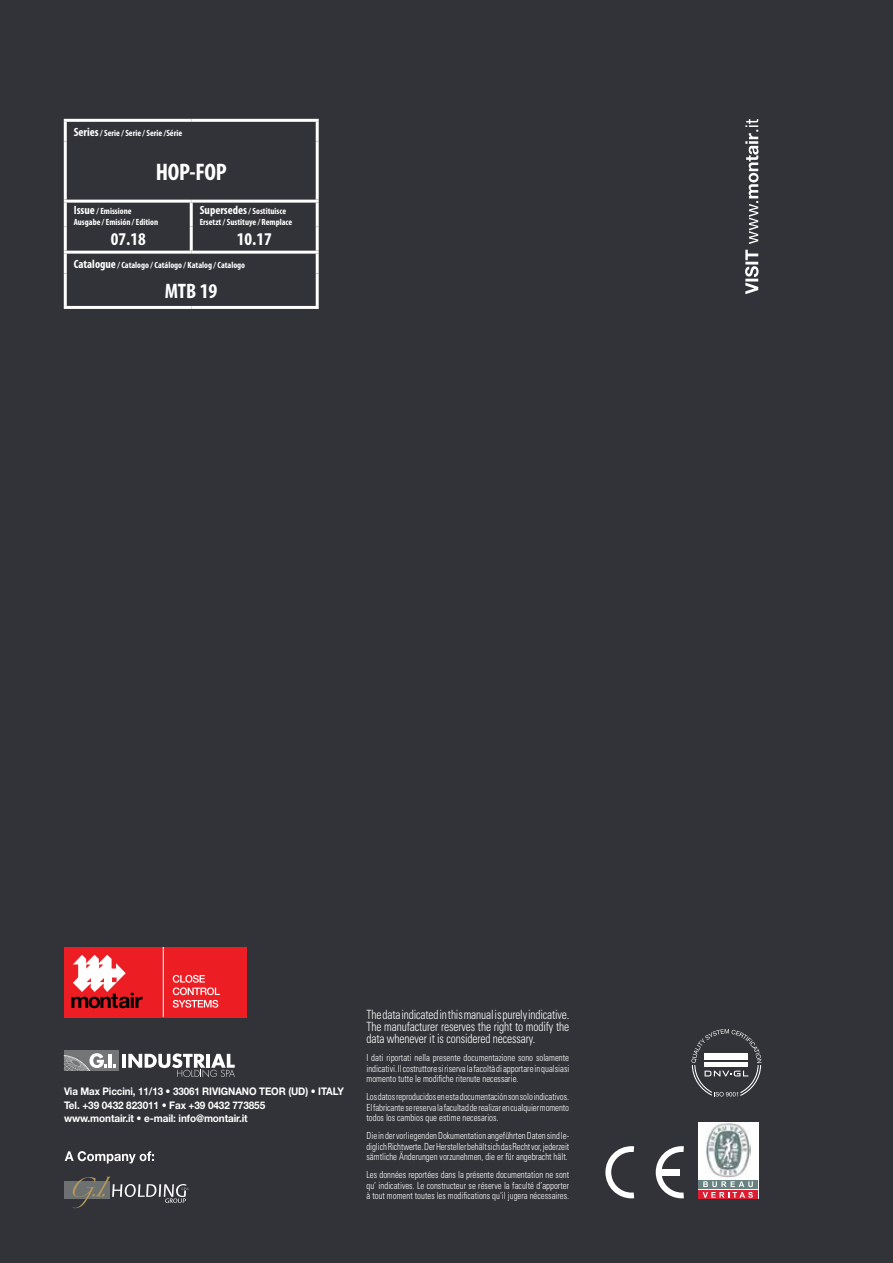
<style>
.page{position:relative;width:893px;height:1263px;background:#323338}
.page>*{position:absolute;margin:0;border:0;box-sizing:border-box;transform-origin:0 0}
.t1{font:700 condensed 24px "Myriad Pro";letter-spacing:-.01em;color:#fff}
.t2{font:700 condensed 21px "Myriad Pro";color:#fff}
.t3{font:700 condensed 18px "Myriad Pro";color:#fff}
.t4{font:300 condensed 12.75px/12px "Univers LT Std";letter-spacing:-.01em;color:#fff;text-align:justify;scale:.9 1}
.t5{font:700 10.5px/13.5px "Helvetica Neue";letter-spacing:-.01em;color:#fff;scale:.93 1}
.t6{font:300 condensed 9.75px/10.5px "Univers LT Std";color:#fff;text-align:justify;scale:.9 1}
.t7{font:700 condensed 9px/10.8px "Myriad Pro";color:#fff}
.s1{font-size:12px}
</style>
<div class="page">
<svg style="left:745px;top:119px;width:14px;height:175px"></svg>
<div style="left:64px;top:947px;width:183px;height:70px;background:#ed1d24"></div>
<svg style="left:71px;top:955px;width:72px;height:53px"></svg>
<hr style="left:163px;top:947px;width:1px;height:70px;background:#fff">
<svg style="left:173px;top:975px;width:47px;height:33px"></svg>
<div style="left:64px;top:1181px;width:46px;height:18px;background:#6d7171"></div>
<svg style="left:73px;top:1176px;width:116px;height:32px"></svg>
<svg style="left:65px;top:1151px;width:89px;height:12px"></svg>
<hr style="left:122px;top:1054px;width:4px;height:14px;background:#fff">
<svg style="left:128px;top:1053px;width:107px;height:24px"></svg>
<div style="left:64px;top:1050px;width:55px;height:21px;background:#737577"></div>
<hr style="left:108px;top:1054px;width:4px;height:13px;background:#fff">
<svg style="left:64px;top:1053px;width:43px;height:18px"></svg>
<div style="left:698px;top:1123px;width:60px;height:76px;background:#fff"></div>
<img style="left:705px;top:1123px;width:45px;height:55px">
<div style="left:698px;top:1180px;width:60px;height:9px;background:#698181"></div>
<div style="left:698px;top:1190px;width:60px;height:9px;background:#dd1e32"></div>
<svg style="left:703px;top:1181px;width:50px;height:17px"></svg>
<svg style="left:691px;top:1029px;width:71px;height:67px"></svg>
<hr style="left:64px;top:119px;width:127px;height:3px;background:#fff">
<hr style="left:64px;top:122px;width:3px;height:20px;background:#fff">
<hr style="left:191px;top:119px;width:128px;height:3px;background:#fff">
<hr style="left:316px;top:122px;width:3px;height:20px;background:#fff">
<hr style="left:64px;top:142px;width:3px;height:58px;background:#fff">
<hr style="left:316px;top:142px;width:3px;height:58px;background:#fff">
<hr style="left:64px;top:200px;width:127px;height:3px;background:#fff">
<hr style="left:64px;top:203px;width:3px;height:24px;background:#fff">
<hr style="left:191px;top:200px;width:128px;height:3px;background:#fff">
<hr style="left:190px;top:203px;width:3px;height:24px;background:#fff">
<hr style="left:316px;top:203px;width:3px;height:24px;background:#fff">
<hr style="left:64px;top:227px;width:3px;height:24px;background:#fff">
<hr style="left:190px;top:227px;width:3px;height:24px;background:#fff">
<hr style="left:316px;top:227px;width:3px;height:24px;background:#fff">
<hr style="left:64px;top:251px;width:127px;height:3px;background:#fff">
<hr style="left:64px;top:254px;width:3px;height:19px;background:#fff">
<hr style="left:191px;top:251px;width:128px;height:3px;background:#fff">
<hr style="left:316px;top:254px;width:3px;height:19px;background:#fff">
<hr style="left:64px;top:273px;width:3px;height:33px;background:#fff">
<hr style="left:316px;top:273px;width:3px;height:33px;background:#fff">
<hr style="left:64px;top:306px;width:127px;height:3px;background:#fff">
<hr style="left:191px;top:306px;width:128px;height:3px;background:#fff">
<svg style="left:605px;top:1146px;width:79px;height:52px"></svg>
<div style="left:660px;top:1169px;width:19px;height:6px;background:#fff"></div>
<p class="t7" style="left:74px;top:128px;width:110px"><span class="s1">Series</span> / Serie / Serie / Serie /Série</p>
<h1 class="t1" style="left:156px;top:157px;width:73px">HOP-FOP</h1>
<p class="t7" style="left:74px;top:205px;width:86px"><span class="s1">Issue</span> / Emissione<br>Ausgabe / Emisión / Edition</p>
<p class="t7" style="left:200px;top:205px;width:94px"><span class="s1">Supersedes</span> / Sostituisce<br>Ersetzt / Sustituye / Remplace</p>
<h3 class="t3" style="left:111px;top:228px;width:36px">07.18</h3>
<h3 class="t3" style="left:237px;top:228px;width:36px">10.17</h3>
<p class="t7" style="left:74px;top:259px;width:173px"><span class="s1">Catalogue</span> / Catalogo / Catálogo / Katalog / Catalogo</p>
<h2 class="t2" style="left:165px;top:277px;width:54px">MTB 19</h2>
<p class="t5" style="left:64px;top:1084px;width:302px">Via Max Piccini, 11/13 • 33061 RIVIGNANO TEOR (UD) • ITALY<br>Tel. +39 0432 823011 • Fax +39 0432 773855<br>www.montair.it • e-mail: info@montair.it</p>
<h3 class="t4" style="left:366px;top:1009px;width:227px">The data indicated in this manual is purely indicative.<br>The manufacturer reserves the right to modify the data whenever it is considered necessary.</h3>
<p class="t6" style="left:366px;top:1052px;width:227px">I dati riportati nella presente documentazione sono solamente indicativi. Il costruttore si riserva la facoltà di apportare in qualsiasi momento tutte le modifiche ritenute necessarie.</p>
<p class="t6" style="left:366px;top:1091px;width:227px">Los datos reproducidos en esta documentación son solo indicativos.<br>El fabricante se reserva la facultad de realizar en cualquier momento todos los cambios que estime necesarios.</p>
<p class="t6" style="left:366px;top:1130px;width:227px">Die in der vorliegenden Dokumentation angeführten Daten sind le&shy;diglich Richtwerte. Der Hersteller behält sich das Recht vor, jederzeit sämtliche Änderungen vorzunehmen, die er für angebracht hält.</p>
<p class="t6" style="left:366px;top:1169px;width:227px">Les données reportées dans la présente documentation ne sont qu’ indicatives. Le constructeur se réserve la faculté d’apporter à tout moment toutes les modifications qu’il jugera nécessaires.</p>
</div>
